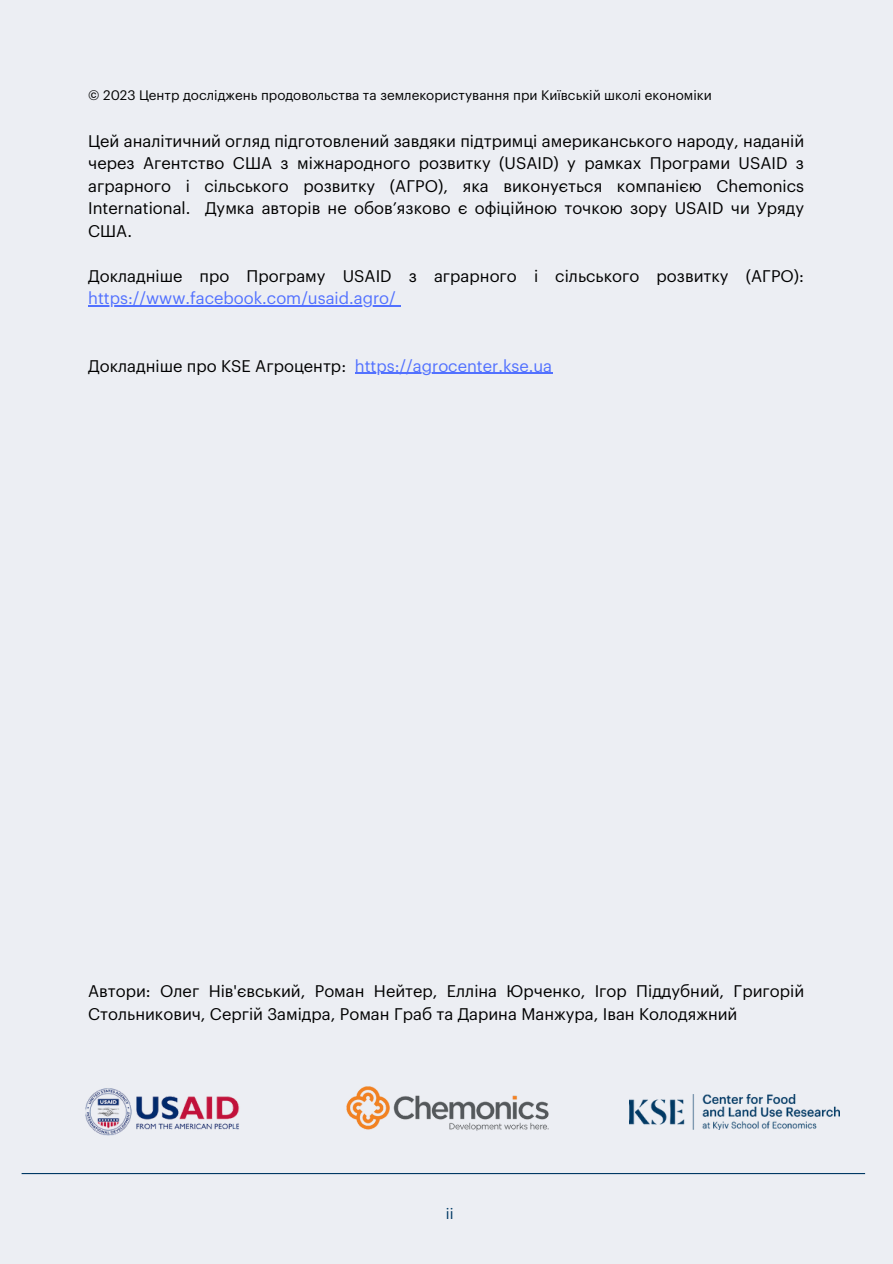
<style>
.page{position:relative;width:893px;height:1264px;background:#fff}
.page>*{position:absolute;margin:0;border:0;box-sizing:border-box;transform-origin:0 0}
.t1{font:16.5px/22.5px "Graphik LC";color:#000;text-align:justify}
.t2{font:16.5px "Graphik LC";color:#5271ff}
.t3{font:15px "Graphik LC";color:#003964}
.t4{font:13.5px "Graphik LC";color:#000}
</style>
<div class="page">
<div style="left:0;top:0;width:892px;height:1263px;background:#eceef3"></div>
<hr style="left:88px;top:305px;width:308px;height:1px;background:#5271ff">
<hr style="left:355px;top:373px;width:197px;height:1px;background:#5271ff">
<hr style="left:22px;top:1172px;width:843px;height:2px;background:#003964">
<img style="left:629px;top:1094px;width:210px;height:35px">
<img style="left:85px;top:1088px;width:154px;height:48px">
<img style="left:346px;top:1086px;width:203px;height:45px">
<p class="t4" style="left:88px;top:89px;width:625px">© 2023 Центр досліджень продовольства та землекористування при Київській школі економіки</p>
<p class="t1" style="left:88px;top:130px;width:717px">Цей аналітичний огляд підготовлений завдяки підтримці американського народу, наданій через Агентство США з міжнародного розвитку (USAID) у рамках Програми USAID з аграрного і сільського розвитку (АГРО), яка виконується компанією Chemonics International. Думка авторів не обов’язково є офіційною точкою зору USAID чи Уряду СШA.</p>
<h1 class="t1" style="left:88px;top:265px;width:717px">Докладніше про Програму USAID з аграрного і сільського розвитку (АГРО):</h1>
<h1 class="t2" style="left:88px;top:291px;width:309px">https://www.facebook.com/usaid.agro/</h1>
<h1 class="t1" style="left:88px;top:355px;width:259px">Докладніше про KSE Агроцентр:</h1>
<h1 class="t2" style="left:355px;top:358px;width:199px">https://agrocenter.kse.ua</h1>
<p class="t1" style="left:88px;top:980px;width:717px">Автори: Олег Нів'євський, Роман Нейтер, Елліна Юрченко, Ігор Піддубний, Григорій<br>Стольникович, Сергій Замідра, Роман Граб та Дарина Манжура, Іван Колодяжний</p>
<h1 class="t3" style="left:446px;top:1206px;width:9px">ii</h1>
</div>
